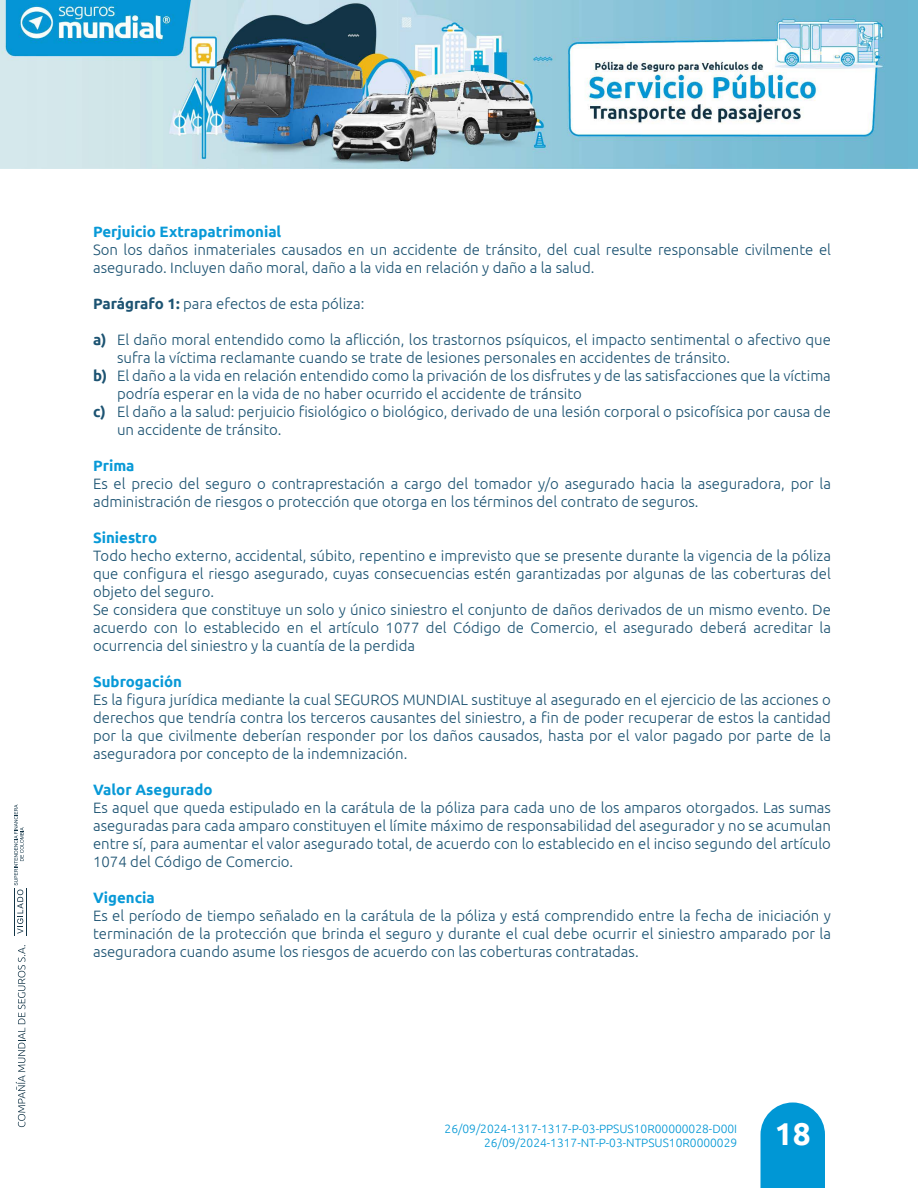
<style>
.page{position:relative;width:918px;height:1188px;background:#fff}
.page>*{position:absolute;margin:0;border:0;box-sizing:border-box;transform-origin:0 0}
.t1{font:700 31.5px "Ubuntu";color:#fff}
.t2{font:300 15px/18px "Ubuntu";color:#1c5372}
.t3{font:700 15px "Ubuntu";color:#0899d7}
.t4{font:300 12px/14.4px "Ubuntu";color:#0097d5;text-align:right}
.s1{font-weight:700}
</style>
<div class="page">
<svg style="left:760px;top:1102px;width:65px;height:86px;background:#17a0d8"></svg>
<svg style="left:14px;top:805px;width:10px;height:129px"></svg>
<hr style="left:14px;top:888px;width:1px;height:48px;background:#123446">
<hr style="left:26px;top:888px;width:1px;height:48px;background:#123446">
<svg style="left:16px;top:945px;width:9px;height:182px"></svg>
<img style="left:0;top:0;width:918px;height:169px">
<p class="t3" style="left:93px;top:222px;width:190px">Perjuicio Extrapatrimonial</p>
<p class="t2" style="left:93px;top:240px;width:740px">Son los daños inmateriales causados en un accidente de tránsito, del cual resulte responsable civilmente el asegurado. Incluyen daño moral, daño a la vida en relación y daño a la salud.</p>
<p class="t2" style="left:93px;top:294px;width:273px"><span class="s1">Parágrafo 1:</span> para efectos de esta póliza:</p>
<p class="t2" style="left:93px;top:330px;width:739px"><span class="s1">a)</span> El daño moral entendido como la aflicción, los trastornos psíquicos, el impacto sentimental o afectivo que</p>
<p class="t2" style="left:117px;top:348px;width:615px">sufra la víctima reclamante cuando se trate de lesiones personales en accidentes de tránsito.</p>
<p class="t2" style="left:93px;top:366px;width:739px"><span class="s1">b)</span> El daño a la vida en relación entendido como la privación de los disfrutes y de las satisfacciones que la víctima</p>
<p class="t2" style="left:117px;top:384px;width:466px">podría esperar en la vida de no haber ocurrido el accidente de tránsito</p>
<p class="t2" style="left:93px;top:402px;width:739px"><span class="s1">c)</span> El daño a la salud: perjuicio fisiológico o biológico, derivado de una lesión corporal o psicofísica por causa de</p>
<p class="t2" style="left:117px;top:420px;width:166px">un accidente de tránsito.</p>
<p class="t3" style="left:93px;top:456px;width:43px">Prima</p>
<p class="t2" style="left:93px;top:474px;width:739px">Es el precio del seguro o contraprestación a cargo del tomador y/o asegurado hacia la aseguradora, por la administración de riesgos o protección que otorga en los términos del contrato de seguros.</p>
<p class="t3" style="left:93px;top:528px;width:66px">Siniestro</p>
<p class="t2" style="left:93px;top:546px;width:740px">Todo hecho externo, accidental, súbito, repentino e imprevisto que se presente durante la vigencia de la póliza que configura el riesgo asegurado, cuyas consecuencias estén garantizadas por algunas de las coberturas del objeto del seguro.<br>Se considera que constituye un solo y único siniestro el conjunto de daños derivados de un mismo evento. De acuerdo con lo establecido en el artículo 1077 del Código de Comercio, el asegurado deberá acreditar la ocurrencia del siniestro y la cuantía de la perdida</p>
<p class="t3" style="left:93px;top:672px;width:90px">Subrogación</p>
<p class="t2" style="left:93px;top:690px;width:739px;text-align:justify">Es la figura jurídica mediante la cual SEGUROS MUNDIAL sustituye al asegurado en el ejercicio de las acciones o derechos que tendría contra los terceros causantes del siniestro, a fin de poder recuperar de estos la cantidad por la que civilmente deberían responder por los daños causados, hasta por el valor pagado por parte de la aseguradora por concepto de la indemnización.</p>
<p class="t3" style="left:93px;top:780px;width:121px">Valor Asegurado</p>
<p class="t2" style="left:93px;top:798px;width:740px;text-align:justify">Es aquel que queda estipulado en la carátula de la póliza para cada uno de los amparos otorgados. Las sumas aseguradas para cada amparo constituyen el límite máximo de responsabilidad del asegurador y no se acumulan entre sí, para aumentar el valor asegurado total, de acuerdo con lo establecido en el inciso segundo del artículo 1074 del Código de Comercio.</p>
<p class="t3" style="left:93px;top:888px;width:63px">Vigencia</p>
<p class="t2" style="left:93px;top:906px;width:740px;text-align:justify">Es el período de tiempo señalado en la carátula de la póliza y está comprendido entre la fecha de iniciación y terminación de la protección que brinda el seguro y durante el cual debe ocurrir el siniestro amparado por la aseguradora cuando asume los riesgos de acuerdo con las coberturas contratadas.</p>
<p class="t4" style="left:445px;top:1121px;width:294px">26/09/2024-1317-1317-P-03-PPSUS10R00000028-D00I<br>26/09/2024-1317-NT-P-03-NTPSUS10R0000029</p>
<h1 class="t1" style="left:775px;top:1115px;width:37px">18</h1>
</div>
